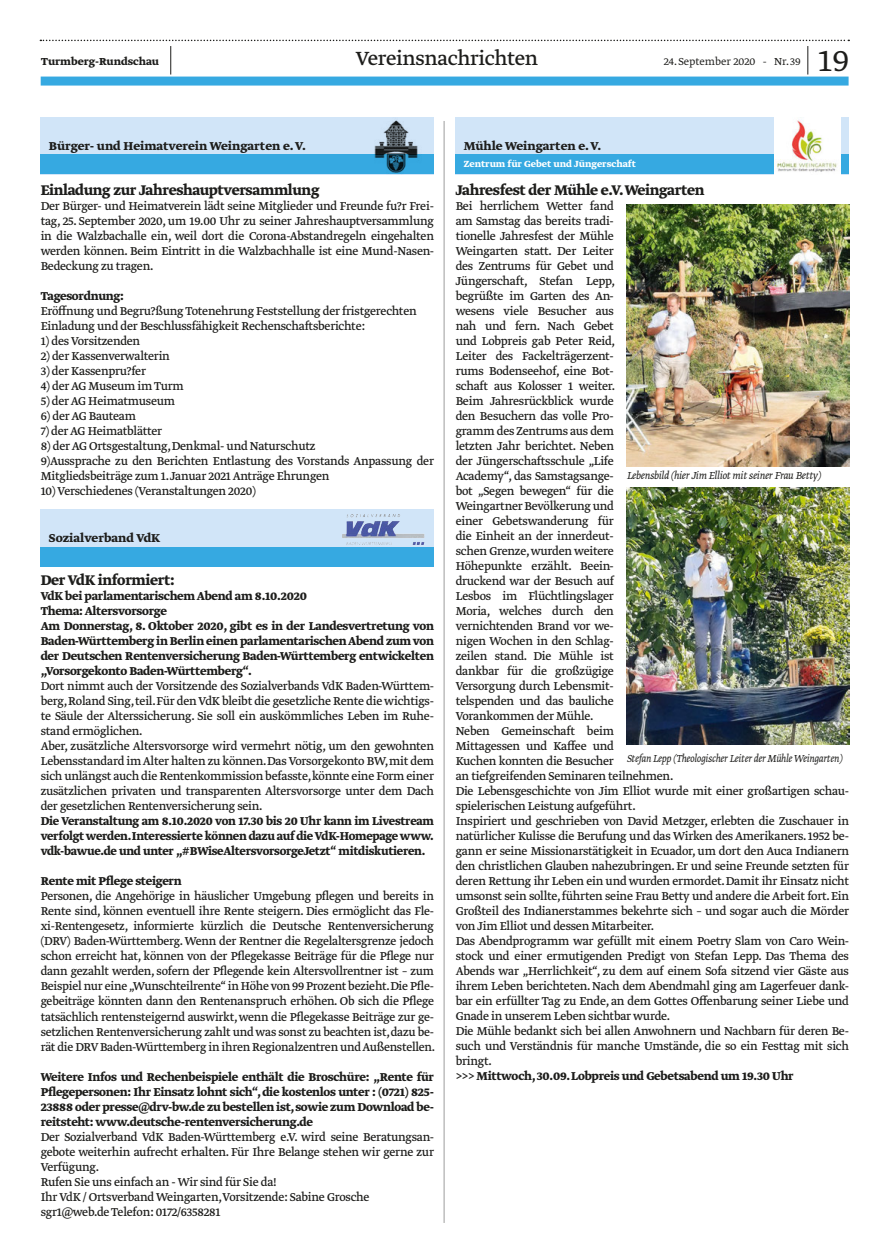
<style>
.page{position:relative;width:891px;height:1260px;background:#fff}
.page>*{position:absolute;margin:0;border:0;box-sizing:border-box;transform-origin:0 0}
.t1{font:300 36px "Greta Text Std";color:#1d1d1b}
.t2{font:22.5px "Greta Text Std";letter-spacing:-.015em;color:#1d1d1b}
.t3{font:700 16.5px "Greta Text Std";letter-spacing:-.02em;color:#1d1d1b;scale:.96 1}
.t4{font:13.5px/15px "Greta Text Std";letter-spacing:-.02em;color:#1d1d1b;text-align:justify;scale:.96 1}
.t5{font:13.5px/15px "Greta Text Std";letter-spacing:-.02em;color:#1d1d1b;text-align:justify;scale:.95 1}
.t6{font:700 13.5px/15px "Greta Text Std";letter-spacing:-.02em;color:#1d1d1b;text-align:justify;scale:.96 1}
.t7{font:700 13.5px/15px "Greta Text Std";letter-spacing:-.02em;color:#1d1d1b;text-align:justify;scale:.94 1}
.t8{font:700 13.5px "Greta Text Std";color:#1d1d1b}
.t9{font:italic 300 12px "Greta Text Std";letter-spacing:-.02em;color:#1d1d1b;scale:.91 1}
.t10{font:italic 300 12px "Greta Text Std";letter-spacing:-.02em;color:#1d1d1b;scale:.96 1}
.t11{font:300 12px "Greta Text Std";color:#1d1d1b}
.t12{font:700 12px "Greta Text Std";color:#1d1d1b}
.t13{font:700 10.5px "Greta Text Std";color:#fff}
</style>
<div class="page">
<svg style="left:40px;top:40px;width:809px;height:34px"></svg>
<div style="left:41px;top:77px;width:808px;height:9px;background:#36a9e1"></div>
<hr style="left:444px;top:121px;width:1px;height:1101px;background:#9d9d9c">
<div style="left:456px;top:117px;width:393px;height:57px;background:#d1e5f8"></div>
<div style="left:456px;top:154px;width:393px;height:20px;background:#36a9e1"></div>
<img style="left:774px;top:117px;width:67px;height:57px">
<div style="left:41px;top:117px;width:393px;height:57px;background:#d1e5f8"></div>
<div style="left:41px;top:154px;width:393px;height:20px;background:#36a9e1"></div>
<img style="left:374px;top:120px;width:44px;height:53px">
<div style="left:41px;top:509px;width:393px;height:57px;background:#d1e5f8"></div>
<div style="left:41px;top:546px;width:393px;height:20px;background:#36a9e1"></div>
<img style="left:364px;top:514px;width:36px;height:3px">
<img style="left:627px;top:205px;width:222px;height:261px">
<img style="left:627px;top:487px;width:222px;height:257px">
<p class="t2" style="left:356px;top:45px;width:184px">Vereinsnachrichten</p>
<p class="t12" style="left:41px;top:54px;width:119px">Turmberg-Rundschau</p>
<p class="t11" style="left:664px;top:54px;width:138px">24. September 2020 - Nr. 39</p>
<h1 class="t1" style="left:818px;top:39px;width:32px">19</h1>
<p class="t8" style="left:49px;top:138px;width:259px">Bürger- und Heimatverein Weingarten e. V.</p>
<p class="t8" style="left:464px;top:138px;width:139px">Mühle Weingarten e. V.</p>
<p class="t3" style="left:41px;top:180px;width:292px">Einladung zur Jahreshauptversammlung</p>
<p class="t4" style="left:41px;top:199px;width:411px">Der Bürger- und Heimatverein lädt seine Mitglieder und Freunde fu?r Frei&shy;tag, 25. September 2020, um 19.00 Uhr zu seiner Jahreshauptversammlung in die Walzbachalle ein, weil dort die Corona-Abstandregeln eingehalten werden können. Beim Eintritt in die Walzbachhalle ist eine Mund-Nasen-Bedeckung zu tragen.</p>
<p class="t6" style="left:41px;top:289px;width:88px">Tagesordnung:</p>
<p class="t4" style="left:41px;top:304px;width:393px">Eröffnung und Begru?ßung Totenehrung Feststellung der fristgerechten</p>
<p class="t4" style="left:41px;top:319px;width:339px">Einladung und der Beschlussfähigkeit Rechenschaftsberichte:</p>
<p class="t4" style="left:41px;top:334px;width:105px">1) des Vorsitzenden</p>
<p class="t4" style="left:41px;top:349px;width:136px">2) der Kassenverwalterin</p>
<p class="t4" style="left:41px;top:364px;width:111px">3) der Kassenpru?fer</p>
<p class="t4" style="left:41px;top:379px;width:151px">4) der AG Museum im Turm</p>
<p class="t4" style="left:41px;top:394px;width:141px">5) der AG Heimatmuseum</p>
<p class="t4" style="left:41px;top:409px;width:101px">6) der AG Bauteam</p>
<p class="t4" style="left:41px;top:424px;width:128px">7) der AG Heimatblätter</p>
<p class="t4" style="left:41px;top:439px;width:288px">8) der AG Ortsgestaltung, Denkmal- und Naturschutz</p>
<p class="t4" style="left:41px;top:454px;width:411px">9)Aussprache zu den Berichten Entlastung des Vorstands Anpassung der<br>Mitgliedsbeiträge zum 1. Januar 2021 Anträge Ehrungen</p>
<p class="t4" style="left:41px;top:484px;width:226px">10) Verschiedenes (Veranstaltungen 2020)</p>
<p class="t8" style="left:49px;top:530px;width:113px">Sozialverband VdK</p>
<p class="t3" style="left:41px;top:570px;width:141px">Der VdK informiert:</p>
<p class="t6" style="left:41px;top:589px;width:279px">VdK bei parlamentarischem Abend am 8.10.2020</p>
<p class="t6" style="left:41px;top:604px;width:133px">Thema: Altersvorsorge</p>
<p class="t6" style="left:41px;top:619px;width:411px">Am Donnerstag, 8. Oktober 2020, gibt es in der Landesvertretung von Baden-Württemberg in Berlin einen parlamentarischen Abend zum von der Deutschen Rentenversicherung Baden-Württemberg entwickelten „Vorsorgekonto Baden-Württemberg“.</p>
<p class="t4" style="left:41px;top:679px;width:411px">Dort nimmt auch der Vorsitzende des Sozialverbands VdK Baden-Württem&shy;berg, Roland Sing, teil. Für den VdK bleibt die gesetzliche Rente die wichtigs&shy;te Säule der Alterssicherung. Sie soll ein auskömmliches Leben im Ruhe&shy;stand ermöglichen.</p>
<p class="t4" style="left:41px;top:739px;width:411px">Aber, zusätzliche Altersvorsorge wird vermehrt nötig, um den gewohnten Lebensstandard im Alter halten zu können.Das Vorsorgekonto BW,mit dem sich unlängst auch die Rentenkommission befasste,könnte eine Form einer zusätzlichen privaten und transparenten Altersvorsorge unter dem Dach der gesetzlichen Rentenversicherung sein.</p>
<p class="t7" style="left:41px;top:814px;width:420px">Die Veranstaltung am 8.10.2020 von 17.30 bis 20 Uhr kann im Livestream verfolgt werden.Interessierte können dazu auf die VdK-Homepage www. vdk-bawue.de und unter „#BWiseAltersvorsorgeJetzt“ mitdiskutieren.</p>
<p class="t6" style="left:41px;top:874px;width:148px">Rente mit Pflege steigern</p>
<p class="t5" style="left:41px;top:889px;width:417px">Personen, die Angehörige in häuslicher Umgebung pflegen und bereits in Rente sind, können eventuell ihre Rente steigern. Dies ermöglicht das Fle&shy;xi-Rentengesetz, informierte kürzlich die Deutsche Rentenversicherung (DRV) Baden-Württemberg. Wenn der Rentner die Regelaltersgrenze jedoch schon erreicht hat, können von der Pflegekasse Beiträge für die Pflege nur dann gezahlt werden, sofern der Pflegende kein Altersvollrentner ist – zum Beispiel nur eine „Wunschteilrente“ in Höhe von 99 Prozent bezieht.Die Pfle&shy;gebeiträge könnten dann den Rentenanspruch erhöhen. Ob sich die Pflege tatsächlich rentensteigernd auswirkt, wenn die Pflegekasse Beiträge zur ge&shy;setzlichen Rentenversicherung zahlt und was sonst zu beachten ist, dazu be&shy;rät die DRV Baden-Württemberg in ihren Regionalzentren und Außenstellen.</p>
<p class="t6" style="left:41px;top:1069px;width:411px">Weitere Infos und Rechenbeispiele enthält die Broschüre: „Rente für Pflegepersonen: Ihr Einsatz lohnt sich“, die kostenlos unter : (0721) 825- 23888 oder presse@drv-bw.de zu bestellen ist,sowie zum Download be&shy;reitsteht: www.deutsche-rentenversicherung.de</p>
<p class="t4" style="left:41px;top:1129px;width:411px">Der Sozialverband VdK Baden-Württemberg e.V. wird seine Beratungsan&shy;gebote weiterhin aufrecht erhalten. Für Ihre Belange stehen wir gerne zur Verfügung.</p>
<p class="t4" style="left:41px;top:1174px;width:248px">Rufen Sie uns einfach an - Wir sind für Sie da!</p>
<p class="t4" style="left:41px;top:1189px;width:344px">Ihr VdK / Ortsverband Weingarten,Vorsitzende: Sabine Grosche</p>
<p class="t4" style="left:41px;top:1204px;width:189px">sgr1@web.de Telefon: 0172/6358281</p>
<p class="t13" style="left:464px;top:158px;width:173px">Zentrum für Gebet und Jüngerschaft</p>
<p class="t3" style="left:456px;top:180px;width:261px">Jahresfest der Mühle e.V.Weingarten</p>
<p class="t4" style="left:456px;top:199px;width:168px">Bei herrlichem Wetter fand am Samstag das bereits tradi&shy;tionelle Jahresfest der Mühle Weingarten statt. Der Leiter des Zentrums für Gebet und Jüngerschaft, Stefan Lepp, begrüßte im Garten des An&shy;wesens viele Besucher aus nah und fern. Nach Gebet und Lobpreis gab Peter Reid, Leiter des Fackelträgerzent&shy;rums Bodenseehof, eine Bot&shy;schaft aus Kolosser 1 weiter.<br>Beim Jahresrückblick wurde den Besuchern das volle Pro&shy;gramm des Zentrums aus dem letzten Jahr berichtet. Neben der Jüngerschaftsschule „Life Academy“, das Samstagsange&shy;bot „Segen bewegen“ für die Weingartner Bevölkerung und einer Gebetswanderung für die Einheit an der innerdeut&shy;schen Grenze, wurden weitere Höhepunkte erzählt. Beein&shy;druckend war der Besuch auf Lesbos im Flüchtlingslager Moria, welches durch den vernichtenden Brand vor we&shy;nigen Wochen in den Schlag&shy;zeilen stand. Die Mühle ist dankbar für die großzügige Versorgung durch Lebensmit&shy;telspenden und das bauliche Vorankommen der Mühle.</p>
<p class="t4" style="left:456px;top:724px;width:228px;text-align:left">Neben Gemeinschaft beim<br>Mittagessen und Kaffee und<br>Kuchen konnten die Besucher<br>an tiefgreifenden Seminaren teilnehmen.</p>
<p class="t4" style="left:456px;top:784px;width:411px">Die Lebensgeschichte von Jim Elliot wurde mit einer großartigen schau&shy;spielerischen Leistung aufgeführt.</p>
<p class="t4" style="left:456px;top:814px;width:411px">Inspiriert und geschrieben von David Metzger, erlebten die Zuschauer in natürlicher Kulisse die Berufung und das Wirken des Amerikaners. 1952 be&shy;gann er seine Missionarstätigkeit in Ecuador, um dort den Auca Indianern den christlichen Glauben nahezubringen. Er und seine Freunde setzten für deren Rettung ihr Leben ein und wurden ermordet. Damit ihr Einsatz nicht umsonst sein sollte, führten seine Frau Betty und andere die Arbeit fort. Ein Großteil des Indianerstammes bekehrte sich – und sogar auch die Mörder von Jim Elliot und dessen Mitarbeiter.</p>
<p class="t4" style="left:456px;top:934px;width:411px">Das Abendprogramm war gefüllt mit einem Poetry Slam von Caro Wein&shy;stock und einer ermutigenden Predigt von Stefan Lepp. Das Thema des Abends war „Herrlichkeit“, zu dem auf einem Sofa sitzend vier Gäste aus ihrem Leben berichteten. Nach dem Abendmahl ging am Lagerfeuer dank&shy;bar ein erfüllter Tag zu Ende, an dem Gottes Offenbarung seiner Liebe und Gnade in unserem Leben sichtbar wurde.</p>
<p class="t4" style="left:456px;top:1024px;width:411px">Die Mühle bedankt sich bei allen Anwohnern und Nachbarn für deren Be&shy;such und Verständnis für manche Umstände, die so ein Festtag mit sich bringt.</p>
<p class="t6" style="left:456px;top:1069px;width:354px">&gt;&gt;&gt; Mittwoch, 30.09. Lobpreis und Gebetsabend um 19.30 Uhr</p>
<p class="t10" style="left:627px;top:468px;width:204px">Lebensbild (hier Jim Elliot mit seiner Frau Betty)</p>
<p class="t9" style="left:627px;top:751px;width:238px">Stefan Lepp (Theologischer Leiter der Mühle Weingarten)</p>
</div>
